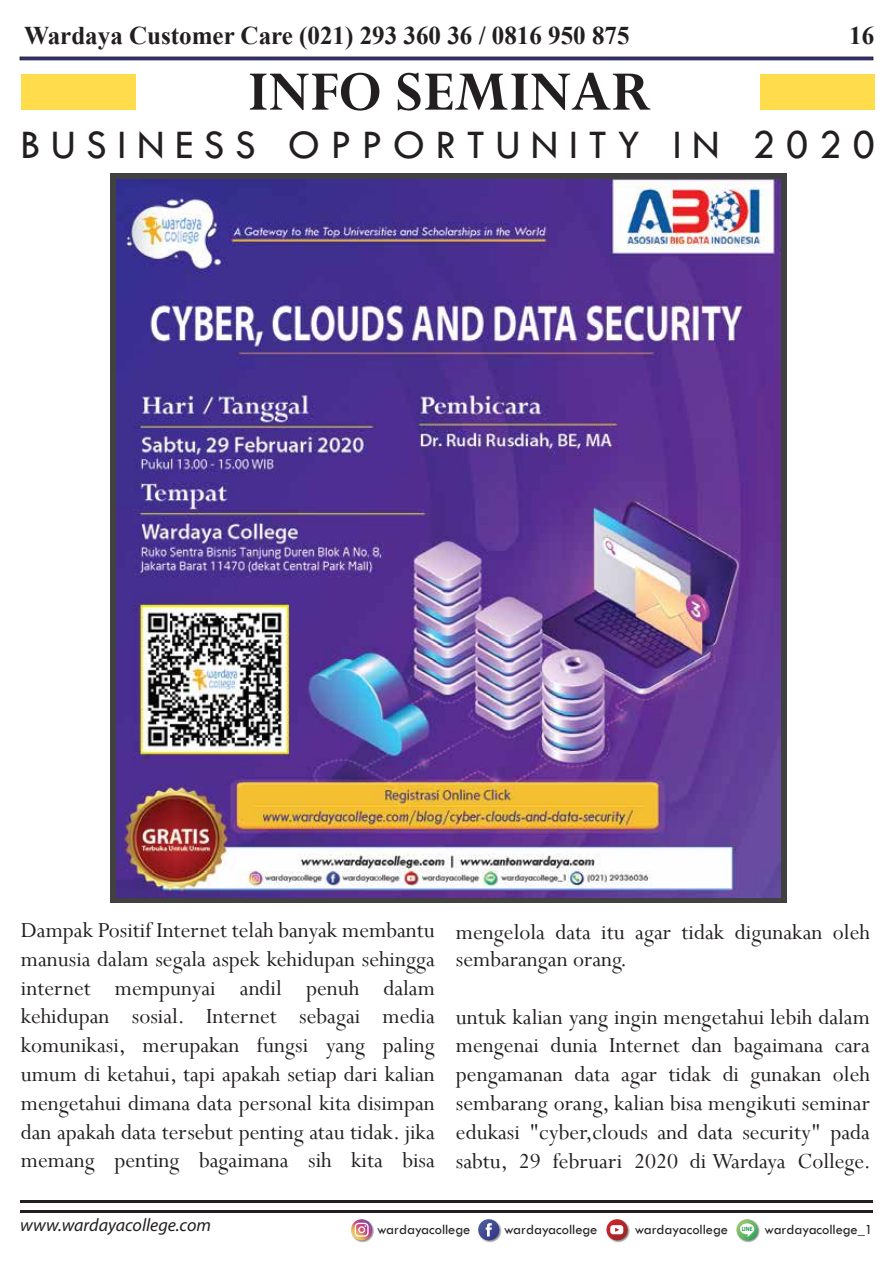
<style>
.page{position:relative;width:893px;height:1263px;background:#fff}
.page>*{position:absolute;margin:0;border:0;box-sizing:border-box;transform-origin:0 0}
.t1{font:700 61.5px "Perpetua";color:#231f20}
.t2{font:42px "Tw Cen";letter-spacing:.255em;color:#231f20}
.t3{font:700 25.5px "Times New Roman";color:#231f20}
.t4{font:24px/28.8px "Perpetua";color:#231f20;text-align:justify}
.t5{font:italic 18px "Myriad Pro";color:#231f20}
.t6{font:14.4px "Tw Cen";color:#231f20}
</style>
<div class="page">
<div style="left:20px;top:57px;width:853px;height:3px;background:#2e3092;border:1px solid #231f20"></div>
<hr style="left:20px;top:1210px;width:853px;height:3px;background:#231f20">
<svg style="left:606px;top:1218px;width:24px;height:25px"></svg>
<svg style="left:606px;top:1219px;width:22px;height:21px"></svg>
<svg style="left:610px;top:1225px;width:13px;height:9px"></svg>
<svg style="left:350px;top:1218px;width:24px;height:25px"></svg>
<svg style="left:351px;top:1219px;width:21px;height:21px"></svg>
<svg style="left:355px;top:1223px;width:14px;height:14px"></svg>
<svg style="left:477px;top:1218px;width:25px;height:25px"></svg>
<svg style="left:478px;top:1219px;width:21px;height:21px"></svg>
<svg style="left:486px;top:1223px;width:6px;height:13px"></svg>
<svg style="left:736px;top:1218px;width:24px;height:25px"></svg>
<svg style="left:736px;top:1219px;width:21px;height:21px"></svg>
<svg style="left:740px;top:1223px;width:14px;height:14px"></svg>
<hr style="left:20px;top:1200px;width:853px;height:3px;background:#231f20">
<div style="left:760px;top:74px;width:114px;height:36px;background:#fedc4b"></div>
<div style="left:21px;top:74px;width:114px;height:36px;background:#fedc4b"></div>
<div style="left:110px;top:174px;width:676px;height:729px;background:#414142"></div>
<img style="left:116px;top:180px;width:664px;height:717px">
<p class="t3" style="left:24px;top:17px;width:607px">Wardaya Customer Care (021) 293 360 36 / 0816 950 875</p>
<p class="t3" style="left:849px;top:17px;width:27px">16</p>
<h1 class="t1" style="left:247px;top:53px;width:405px">INFO SEMINAR</h1>
<h2 class="t2" style="left:20px;top:119px;width:856px">BUSINESS OPPORTUNITY IN 2020</h2>
<p class="t4" style="left:21px;top:915px;width:416px">Dampak Positif Internet telah banyak membantu manusia dalam segala aspek kehidupan sehingga internet mempunyai andil penuh dalam kehidupan sosial. Internet sebagai media komunikasi, merupakan fungsi yang paling umum di ketahui, tapi apakah setiap dari kalian mengetahui dimana data personal kita disimpan dan apakah data tersebut penting atau tidak. jika memang penting bagaimana sih kita bisa</p>
<p class="t4" style="left:456px;top:918px;width:415px;line-height:27px">mengelola data itu agar tidak digunakan oleh sembarangan orang.</p>
<p class="t4" style="left:456px;top:1002px;width:416px">untuk kalian yang ingin mengetahui lebih dalam mengenai dunia Internet dan bagaimana cara pengamanan data agar tidak di gunakan oleh sembarang orang, kalian bisa mengikuti seminar edukasi "cyber,clouds and data security" pada sabtu, 29 februari 2020 di Wardaya College.</p>
<p class="t5" style="left:20px;top:1214px;width:192px">www.wardayacollege.com</p>
<p class="t6" style="left:377px;top:1220px;width:95px">wardayacollege</p>
<p class="t6" style="left:504px;top:1220px;width:95px">wardayacollege</p>
<p class="t6" style="left:635px;top:1220px;width:240px">wardayacollege <sup>LINE</sup> wardayacollege_1</p>
</div>
